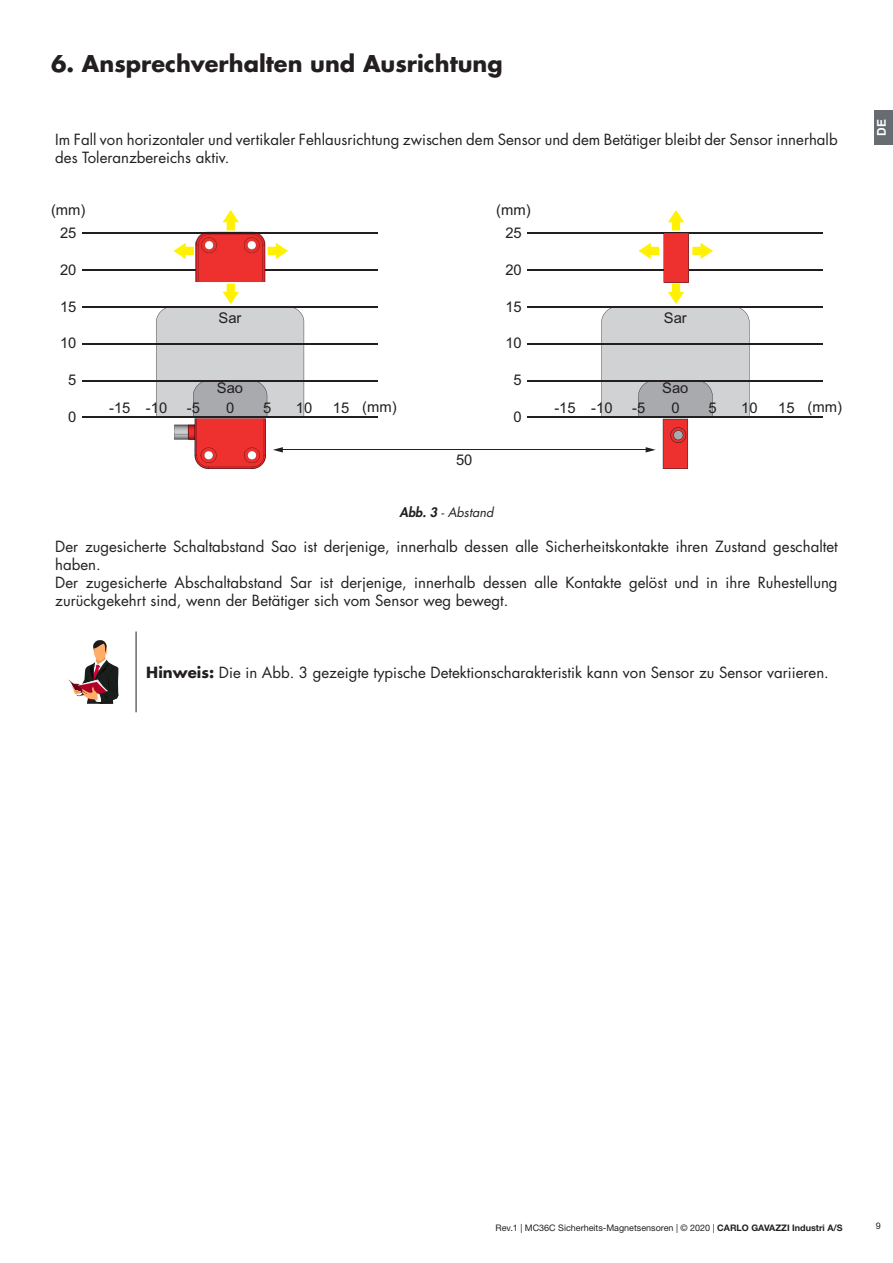
<style>
.page{position:relative;width:893px;height:1263px;background:#fff}
.page>*{position:absolute;margin:0;border:0;box-sizing:border-box;transform-origin:0 0}
.t1{font:700 22.5px "Futura Std";color:#231f20}
.t2{font:15px/18px "Futura Std";color:#231f20}
.t3{font:14.7px/20.2px "Arial";color:#231f20;text-align:center}
.t4{font:italic 12.75px "Futura Std";color:#231f20}
.t5{font:700 12px "Arial";color:#fff}
.t6{font:9px "Helvetica Neue LT Std";color:#231f20}
.t7{font:9px "Arial";color:#231f20}
.s1{font-weight:800}
.s2{font-weight:700}
</style>
<div class="page">
<div style="left:874px;top:111px;width:19px;height:34px;background:#676c72"></div>
<hr style="left:83px;top:269px;width:295px;height:1px;background:#231f20">
<img style="left:174px;top:418px;width:92px;height:51px">
<img style="left:195px;top:233px;width:71px;height:49px">
<img style="left:195px;top:269px;width:71px;height:1px">
<hr style="left:83px;top:232px;width:295px;height:1px;background:#231f20">
<hr style="left:83px;top:306px;width:295px;height:1px;background:#231f20">
<hr style="left:83px;top:343px;width:295px;height:1px;background:#231f20">
<hr style="left:83px;top:380px;width:295px;height:1px;background:#231f20">
<hr style="left:83px;top:417px;width:295px;height:1px;background:#231f20">
<svg style="left:156px;top:284px;width:148px;height:133px"></svg>
<svg style="left:223px;top:210px;width:16px;height:20px"></svg>
<svg style="left:268px;top:243px;width:20px;height:16px"></svg>
<svg style="left:173px;top:243px;width:21px;height:16px"></svg>
<hr style="left:528px;top:269px;width:295px;height:1px;background:#231f20">
<hr style="left:528px;top:232px;width:295px;height:1px;background:#231f20">
<hr style="left:528px;top:306px;width:295px;height:1px;background:#231f20">
<hr style="left:528px;top:343px;width:295px;height:1px;background:#231f20">
<hr style="left:528px;top:380px;width:295px;height:1px;background:#231f20">
<hr style="left:528px;top:417px;width:295px;height:1px;background:#231f20">
<hr style="left:281px;top:450px;width:366px;height:1px;background:#231f20">
<svg style="left:273px;top:447px;width:10px;height:5px"></svg>
<svg style="left:601px;top:210px;width:148px;height:259px"></svg>
<hr style="left:136px;top:631px;width:1px;height:81px;background:#231f20">
<svg style="left:68px;top:640px;width:51px;height:64px"></svg>
<p class="t1" style="left:51px;top:49px;width:453px">6. Ansprechverhalten und Ausrichtung</p>
<p class="t2" style="left:55px;top:131px;width:784px">Im Fall von horizontaler und vertikaler Fehlausrichtung zwischen dem Sensor und dem Betätiger bleibt der Sensor innerhalb des Toleranzbereichs aktiv.</p>
<p class="t3" style="left:51px;top:199px;width:36px">(mm)</p>
<p class="t3" style="left:496px;top:199px;width:36px">(mm)</p>
<p class="t3" style="left:60px;top:222px;width:18px">25</p>
<p class="t3" style="left:505px;top:222px;width:18px">25</p>
<p class="t3" style="left:60px;top:259px;width:18px">20</p>
<p class="t3" style="left:505px;top:259px;width:18px">20</p>
<p class="t3" style="left:60px;top:296px;width:18px">15</p>
<p class="t3" style="left:219px;top:308px;width:24px">Sar</p>
<p class="t3" style="left:505px;top:296px;width:18px">15</p>
<p class="t3" style="left:664px;top:308px;width:24px">Sar</p>
<p class="t3" style="left:60px;top:333px;width:18px">10</p>
<p class="t3" style="left:505px;top:333px;width:18px">10</p>
<p class="t3" style="left:68px;top:370px;width:10px">5</p>
<p class="t3" style="left:68px;top:407px;width:10px">0</p>
<p class="t3" style="left:109px;top:398px;width:60px">-15 -10</p>
<p class="t3" style="left:187px;top:398px;width:15px">-5</p>
<p class="t3" style="left:217px;top:378px;width:28px">Sao<br>0</p>
<p class="t3" style="left:263px;top:398px;width:10px">5</p>
<p class="t3" style="left:296px;top:398px;width:18px">10</p>
<p class="t3" style="left:333px;top:396px;width:65px">15 (mm)</p>
<p class="t3" style="left:513px;top:370px;width:10px">5</p>
<p class="t3" style="left:513px;top:407px;width:10px">0</p>
<p class="t3" style="left:554px;top:398px;width:60px">-15 -10</p>
<p class="t3" style="left:632px;top:398px;width:15px">-5</p>
<p class="t3" style="left:662px;top:378px;width:28px">Sao<br>0</p>
<p class="t3" style="left:708px;top:398px;width:10px">5</p>
<p class="t3" style="left:741px;top:398px;width:18px">10</p>
<p class="t3" style="left:778px;top:396px;width:65px">15 (mm)</p>
<p class="t3" style="left:456px;top:449px;width:18px">50</p>
<p class="t4" style="left:399px;top:504px;width:96px"><span class="s1">Abb. 3</span> - Abstand</p>
<p class="t2" style="left:55px;top:538px;width:784px">Der zugesicherte Schaltabstand Sao ist derjenige, innerhalb dessen alle Sicherheitskontakte ihren Zustand geschaltet haben.</p>
<p class="t2" style="left:55px;top:574px;width:784px">Der zugesicherte Abschaltabstand Sar ist derjenige, innerhalb dessen alle Kontakte gelöst und in ihre Ruhestellung zurückgekehrt sind, wenn der Betätiger sich vom Sensor weg bewegt.</p>
<p class="t2" style="left:146px;top:664px;width:684px"><span class="s2">Hinweis:</span> Die in Abb. 3 gezeigte typische Detektionscharakteristik kann von Sensor zu Sensor variieren.</p>
<p class="t5" style="left:873px;top:136px;width:19px;rotate:-90deg">DE</p>
<p class="t6" style="left:495px;top:1223px;width:349px">Rev.1 | MC36C Sicherheits-Magnetsensoren | © 2020 | <span class="s2">CARLO GAVAZZI Industri A/S</span></p>
<p class="t7" style="left:876px;top:1220px;width:7px">9</p>
</div>
